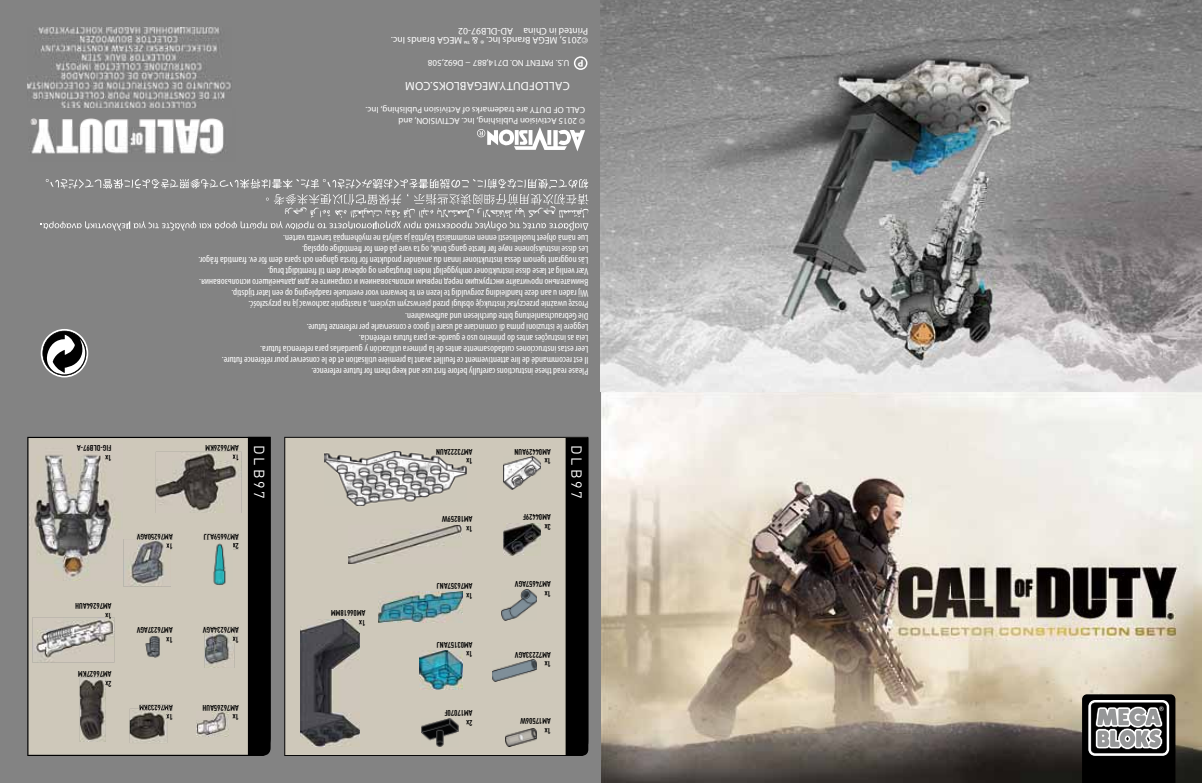
<style>
.page{position:relative;width:1202px;height:783px;background:#838383}
.page>*{position:absolute;margin:0;border:0;box-sizing:border-box;transform-origin:0 0}
.t1{font:14.4px "DIN Pro";letter-spacing:.2em;color:#fff}
.t2{font:12px "Myriad Pro";letter-spacing:.02em;color:#fff}
.t3{font:condensed 10.05px/11.1px "Myriad Pro";color:#fff}
.t4{font:9.75px/9.8px "Myriad Pro";color:#fff}
.t5{font:700 9.75px "Myriad Pro";color:#fff}
.t6{font:9px/10.8px "Myriad Pro";color:#fff}
.t7{font:700 condensed 8.1px/9.8px "DIN Pro";color:#000}
</style>
<div class="page">
<img style="left:601px;top:0;width:601px;height:783px">
<svg style="left:41px;top:179px;width:547px;height:52px"></svg>
<svg style="left:477px;top:127px;width:108px;height:24px"></svg>
<img style="left:30px;top:127px;width:194px;height:28px">
<img style="left:28px;top:27px;width:203px;height:100px">
<svg style="left:41px;top:329px;width:47px;height:48px"></svg>
<div style="left:284px;top:437px;width:304px;height:319px;background:#cec8ba"></div>
<div style="left:565px;top:438px;width:23px;height:318px;background:#000"></div>
<img style="left:505px;top:729px;width:32px;height:18px">
<img style="left:504px;top:523px;width:37px;height:32px">
<img style="left:348px;top:526px;width:113px;height:38px">
<img style="left:300px;top:620px;width:59px;height:127px">
<img style="left:324px;top:451px;width:142px;height:55px">
<img style="left:504px;top:457px;width:37px;height:32px">
<img style="left:419px;top:651px;width:43px;height:38px">
<img style="left:378px;top:592px;width:84px;height:30px">
<img style="left:492px;top:660px;width:45px;height:21px">
<img style="left:501px;top:590px;width:36px;height:30px">
<img style="left:421px;top:719px;width:37px;height:28px">
<svg style="left:574px;top:56px;width:13px;height:14px"></svg>
<div style="left:27px;top:437px;width:221px;height:319px;background:#cec8ba"></div>
<div style="left:248px;top:437px;width:23px;height:319px;background:#000"></div>
<img style="left:130px;top:709px;width:37px;height:34px">
<svg style="left:140px;top:704px;width:33px;height:16px"></svg>
<img style="left:205px;top:642px;width:29px;height:26px">
<svg style="left:203px;top:627px;width:36px;height:15px"></svg>
<img style="left:145px;top:634px;width:17px;height:25px">
<img style="left:123px;top:539px;width:48px;height:48px">
<svg style="left:137px;top:534px;width:36px;height:15px"></svg>
<img style="left:137px;top:539px;width:34px;height:1px">
<img style="left:197px;top:711px;width:32px;height:26px">
<img style="left:156px;top:452px;width:86px;height:61px">
<svg style="left:232px;top:455px;width:6px;height:5px"></svg>
<img style="left:211px;top:549px;width:21px;height:37px">
<svg style="left:204px;top:534px;width:35px;height:15px"></svg>
<img style="left:80px;top:678px;width:26px;height:64px">
<svg style="left:105px;top:681px;width:6px;height:6px"></svg>
<img style="left:32px;top:617px;width:82px;height:46px">
<svg style="left:105px;top:613px;width:6px;height:6px"></svg>
<img style="left:30px;top:444px;width:93px;height:136px">
<svg style="left:1082px;top:694px;width:93px;height:89px;background:#4b4b4b"></svg>
<p class="t4" style="left:588px;top:45px;width:199px;rotate:-180deg">©2015, MEGA Brands Inc. ® &amp; ™ MEGA Brands Inc.<br>Printed in China AD-DLB97-02</p>
<p class="t6" style="left:569px;top:68px;width:143px;rotate:-180deg">U.S. PATENT NO. D714,887 -D692,508</p>
<p class="t5" style="left:583px;top:68px;width:7px;rotate:-180deg">P</p>
<p class="t2" style="left:569px;top:93px;width:166px;rotate:-180deg">CALLOFDUTY.MEGABLOKS.COM</p>
<p class="t6" style="left:585px;top:126px;width:221px;rotate:-180deg">© 2015 Activision Publishing, Inc. ACTIVISION, and<br>CALL OF DUTY are trademarks of Activision Publishing, Inc.</p>
<p class="t3" style="left:588px;top:377px;width:391px;rotate:-180deg">Please read these instructions carefully before first use and keep them for future reference.<br>Il est recommandé de lire attentivement ce feuillet avant la première utilisation et de le conserver pour référence future.<br>Leer estas instrucciones cuidadosamente antes de la primera utilización y guardarlas para referencia futura.<br>Leia as instruções antes do primeiro uso e guarde-as para futura referência.<br>Leggere le istruzioni prima di cominciare ad usare il gioco e conservarle per referenze future.<br>Die Gebrauchsanleitung bitte durchlesen und aufbewahren.<br>Proszę uważnie przeczytać instrukcję obsługi przed pierwszym użyciem, a następnie zachować ją na przyszłość.<br>Wij raden u aan deze handleiding zorgvuldig te lezen en te bewaren voor eventuele raadpleging op een later tijdstip.<br>Внимательно прочитайте инструкцию перед первым использованием и сохраните ее для дальнейшего использования.<br>Vær venlig at læse disse instruktioner omhyggeligt inden ibrugtagen og opbevar dem til fremtidigt brug.<br>Läs noggrant igenom dessa instruktioner innan du använder produkten för första gången och spara dem för ev. framtida frågor.<br>Les disse instruksjonene nøye før første gangs bruk, og ta vare på dem for fremtidige oppslag.<br>Lue nämä ohjeet huolellisesti ennen ensimmäistä käyttöä ja säilytä ne myöhempää tarvetta varten.</p>
<p class="t7" style="left:112px;top:463px;width:36px;rotate:-180deg">1x<br>FIG-DLB97-A</p>
<p class="t7" style="left:112px;top:621px;width:38px;rotate:-180deg">1x<br>AM76264AUH</p>
<p class="t7" style="left:112px;top:689px;width:35px;rotate:-180deg">2x<br>AM76627KM</p>
<p class="t7" style="left:173px;top:552px;width:37px;rotate:-180deg">1x<br>AM76250AGV</p>
<p class="t7" style="left:173px;top:645px;width:37px;rotate:-180deg">1x<br>AM76237AGV</p>
<p class="t7" style="left:173px;top:723px;width:35px;rotate:-180deg">1x<br>AM76233KM</p>
<p class="t7" style="left:239px;top:453px;width:35px;rotate:-180deg">AM76626KM</p>
<p class="t7" style="left:239px;top:552px;width:37px;rotate:-180deg">2x<br>AM76659AJJ</p>
<h1 class="t1" style="left:271px;top:445px;width:56px;rotate:90deg">DLB97</h1>
<p class="t7" style="left:239px;top:645px;width:37px;rotate:-180deg">1x<br>AM76234AGV</p>
<p class="t7" style="left:239px;top:723px;width:38px;rotate:-180deg">1x<br>AM76265AUH</p>
<p class="t7" style="left:365px;top:629px;width:36px;rotate:-180deg">1x<br>AM06618MM</p>
<p class="t7" style="left:472px;top:467px;width:38px;rotate:-180deg">1x<br>AM73222AUN</p>
<p class="t7" style="left:551px;top:467px;width:38px;rotate:-180deg">1x<br>AM04429AUN</p>
<p class="t7" style="left:472px;top:534px;width:32px;rotate:-180deg">1x<br>AM18259W</p>
<p class="t7" style="left:472px;top:601px;width:37px;rotate:-180deg">1x<br>AM76357ANJ</p>
<p class="t7" style="left:472px;top:660px;width:37px;rotate:-180deg">1x<br>AM03157ANJ</p>
<p class="t7" style="left:472px;top:728px;width:30px;rotate:-180deg">2x<br>AM17070F</p>
<p class="t7" style="left:551px;top:532px;width:30px;rotate:-180deg">3x<br>AM04429F</p>
<p class="t7" style="left:551px;top:599px;width:37px;rotate:-180deg">1x<br>AM74657AGV</p>
<p class="t7" style="left:551px;top:670px;width:37px;rotate:-180deg">1x<br>AM72233AGV</p>
<p class="t7" style="left:551px;top:736px;width:32px;rotate:-180deg">1x<br>AM17506W</p>
<h1 class="t1" style="left:588px;top:445px;width:56px;rotate:90deg">DLB97</h1>
</div>
